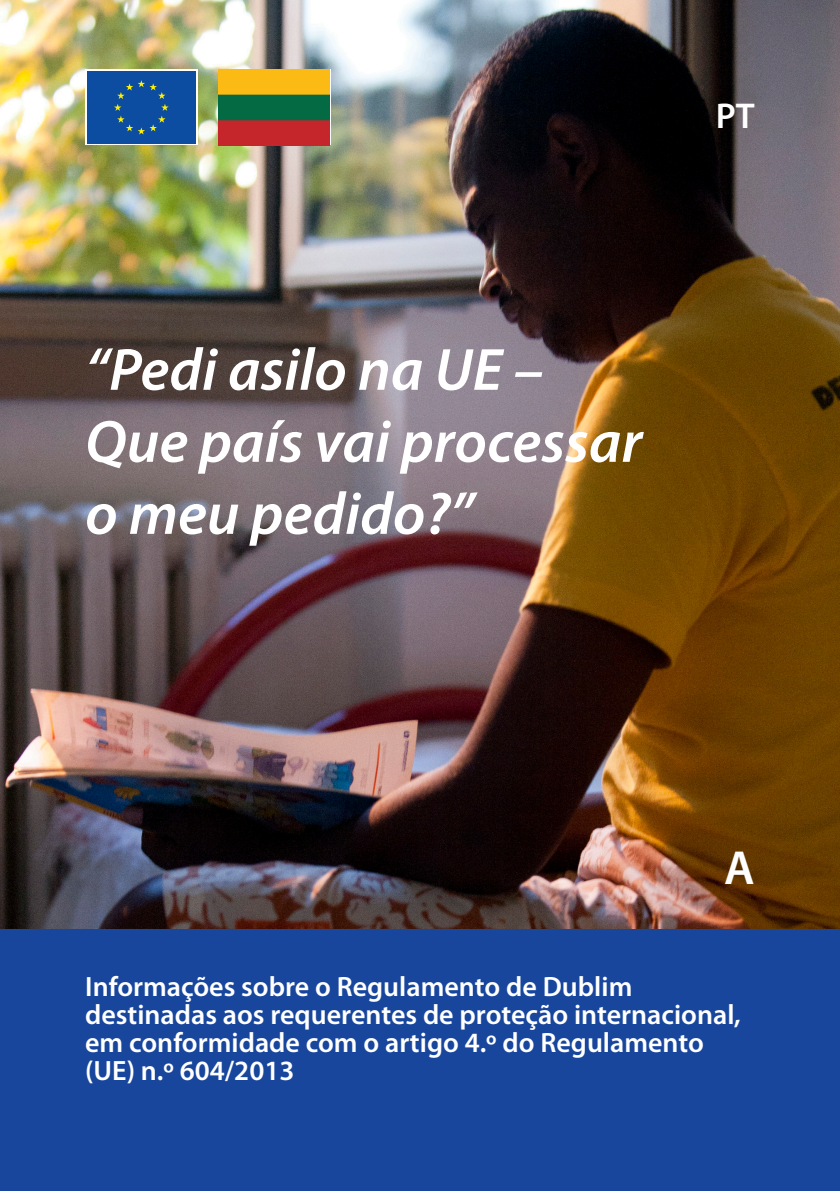
<style>
.page{position:relative;width:840px;height:1191px;background:#fff}
.page>*{position:absolute;margin:0;border:0;box-sizing:border-box;transform-origin:0 0}
.t1{font:italic 600 60px/72px "Myriad Pro";color:#fff}
.Default{font:600 48px "Myriad Pro";color:#fff}
.Default-2{font:600 36px "Myriad Pro";color:#fff}
.Default-3{font:600 28px/28px "Myriad Pro";color:#fff}
</style>
<div class="page">
<img style="left:0;top:0;width:839px;height:930px">
<div style="left:0;top:930px;width:839px;height:261px;background:#18469d"></div>
<div style="left:85px;top:69px;width:112px;height:76px;background:linear-gradient(to right,#0d4da1,#0d4da1)"></div>
<div style="left:87px;top:72px;width:108px;height:72px;background:#0d4da1"></div>
<svg style="left:114px;top:80px;width:55px;height:54px"></svg>
<img style="left:218px;top:69px;width:111px;height:76px">
<p class="Default-2" style="left:715px;top:93px;width:41px">PT</p>
<p class="t1" style="left:85px;top:332px;width:558px">“Pedi asilo na UE –<br>Que país vai processar o meu pedido?”</p>
<p class="Default" style="left:723px;top:837px;width:32px">A</p>
<p class="Default-3" style="left:85px;top:972px;width:657px">Informações sobre o Regulamento de Dublim destinadas aos requerentes de proteção internacional, em conformidade com o artigo 4.º do Regulamento (UE) n.º 604/2013</p>
</div>
